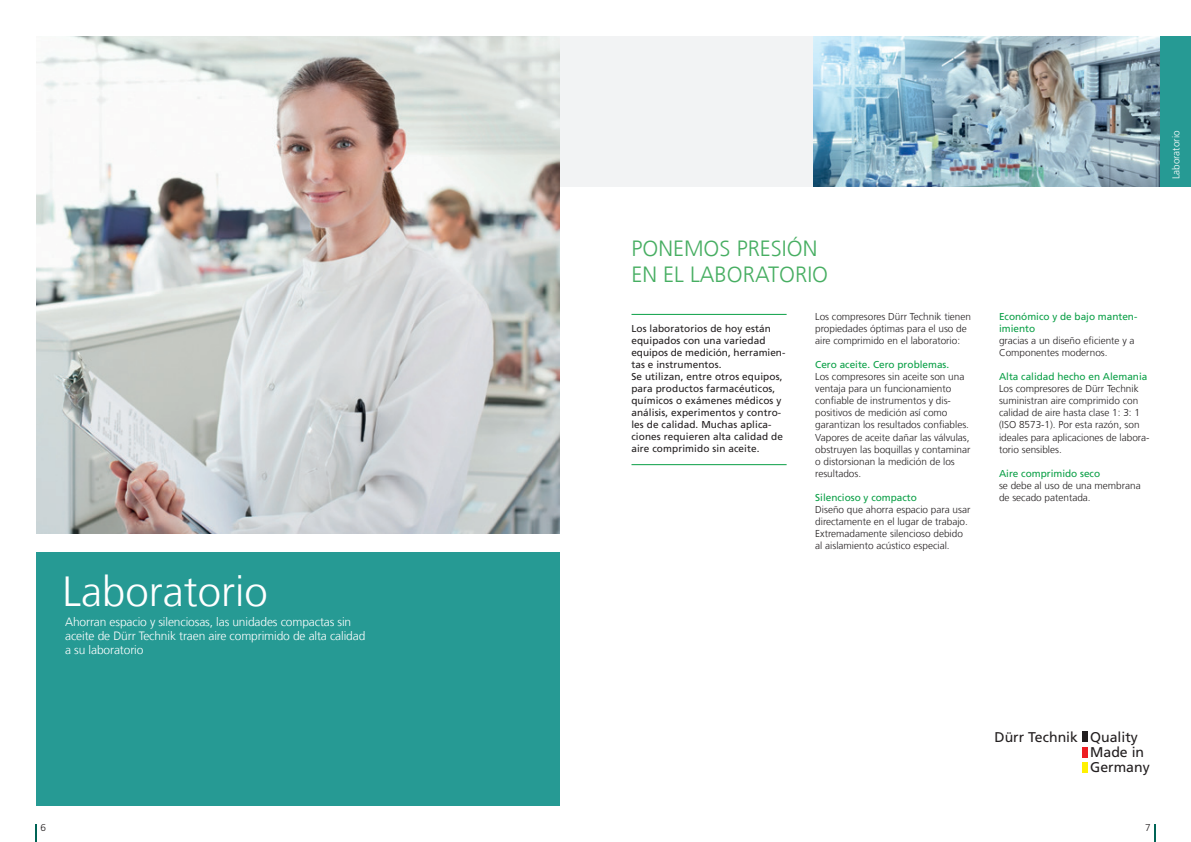
<style>
.page{position:relative;width:1191px;height:842px;background:#fff}
.page>*{position:absolute;margin:0;border:0;box-sizing:border-box;transform-origin:0 0}
.t1{font:300 42px "Frutiger LT Com";color:#fff}
.t2{font:300 22px/26.4px "Frutiger LT Com";color:#47ae62}
.t3{font:14.1px/15.1px "Frutiger LT Std";color:#231f20}
.t4{font:300 12px/14.4px "Frutiger LT Com";letter-spacing:-.01em;color:#fff}
.t5{font:300 10px/12px "Frutiger LT Com";color:#231f20}
.t6{font:10px/12px "Frutiger LT Com";letter-spacing:.01em;color:#231f20}
.t7{font:10px/12px "Frutiger LT Com";color:#0a9f46}
.t8{font:300 10px "Frutiger LT Std";color:#fff}
.t9{font:300 10px "Frutiger LT Std";color:#231f20}
</style>
<div class="page">
<div style="left:559px;top:36px;width:632px;height:150px;background:#f2f3f4"></div>
<hr style="left:631px;top:314px;width:155px;height:1px;background:#0a9f46">
<hr style="left:631px;top:464px;width:155px;height:1px;background:#0a9f46">
<img style="left:814px;top:36px;width:347px;height:150px">
<div style="left:36px;top:553px;width:523px;height:253px;background:#269a94"></div>
<img style="left:36px;top:36px;width:523px;height:498px">
<div style="left:1082px;top:731px;width:5px;height:11px;background:#231f20"></div>
<div style="left:1082px;top:747px;width:5px;height:11px;background:#ee1d23"></div>
<div style="left:1082px;top:763px;width:5px;height:10px;background:#fff101"></div>
<div style="left:1161px;top:36px;width:30px;height:150px;background:#269a94"></div>
<svg style="left:35px;top:824px;width:2px;height:18px"></svg>
<svg style="left:1154px;top:824px;width:1px;height:18px"></svg>
<h1 class="t1" style="left:62px;top:567px;width:207px">Laboratorio</h1>
<p class="t4" style="left:65px;top:614px;width:302px">Ahorran espacio y silenciosas, las unidades compactas sin aceite de Dürr Technik traen aire comprimido de alta calidad a su laboratorio</p>
<h2 class="t2" style="left:631px;top:235px;width:198px">PONEMOS PRESIÓN<br>EN EL LABORATORIO</h2>
<p class="t6" style="left:631px;top:322px;width:155px">Los laboratorios de hoy están equipados con una variedad equipos de medición, herramien&shy;tas e instrumentos.<br>Se utilizan, entre otros equipos, para productos farmacéuticos, químicos o exámenes médicos y análisis, experimentos y contro&shy;les de calidad. Muchas aplica&shy;ciones requieren alta calidad de aire comprimido sin aceite.</p>
<p class="t5" style="left:815px;top:311px;width:157px">Los compresores Dürr Technik tienen propiedades óptimas para el uso de aire comprimido en el laboratorio:</p>
<p class="t7" style="left:815px;top:359px;width:135px">Cero aceite. Cero problemas.</p>
<p class="t5" style="left:815px;top:371px;width:157px">Los compresores sin aceite son una ventaja para un funcionamiento confiable de instrumentos y dis&shy;positivos de medición así como garantizan los resultados confiables.<br>Vapores de aceite dañar las válvulas, obstruyen las boquillas y contaminar o distorsionan la medición de los resultados.</p>
<p class="t7" style="left:815px;top:491px;width:103px">Silencioso y compacto</p>
<p class="t5" style="left:815px;top:503px;width:157px">Diseño que ahorra espacio para usar directamente en el lugar de trabajo.<br>Extremadamente silencioso debido al aislamiento acústico especial.</p>
<p class="t8" style="left:1170px;top:179px;width:50px;rotate:-90deg">Laboratorio</p>
<p class="t7" style="left:999px;top:311px;width:140px">Económico y de bajo manten&shy;imiento</p>
<p class="t5" style="left:999px;top:335px;width:137px">gracias a un diseño eficiente y a<br>Componentes modernos.</p>
<p class="t7" style="left:999px;top:371px;width:150px">Alta calidad hecho en Alemania</p>
<p class="t5" style="left:999px;top:383px;width:152px">Los compresores de Dürr Technik suministran aire comprimido con calidad de aire hasta clase 1: 3: 1 (ISO 8573-1). Por esta razón, son ideales para aplicaciones de labora&shy;torio sensibles.</p>
<p class="t7" style="left:999px;top:467px;width:103px">Aire comprimido seco</p>
<p class="t5" style="left:999px;top:479px;width:143px">se debe al uso de una membrana de secado patentada.</p>
<h3 class="t3" style="left:994px;top:730px;width:85px">Dürr Technik</h3>
<h3 class="t3" style="left:1090px;top:730px;width:61px">Quality<br>Made in<br>Germany</h3>
<p class="t9" style="left:41px;top:822px;width:7px">6</p>
<p class="t9" style="left:1145px;top:822px;width:7px">7</p>
</div>
